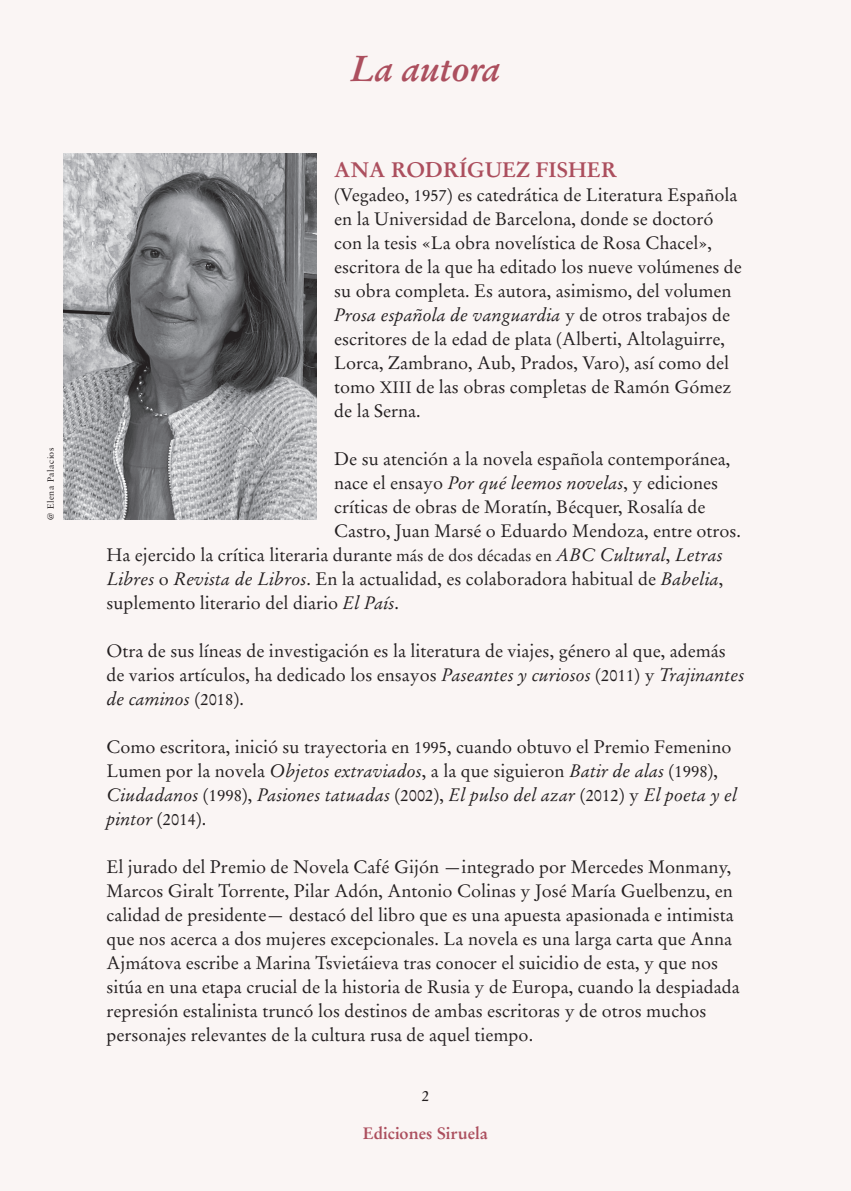
<style>
.page{position:relative;width:851px;height:1191px;background:#fff}
.page>*{position:absolute;margin:0;border:0;box-sizing:border-box;transform-origin:0 0}
.t1{font:italic 700 36px "Stempel Garamond LT Std";color:#ac4f5e}
.t2{font:700 21px "Stempel Garamond LT Std";color:#ac4f5e}
.t3{font:18px/24px "Stempel Garamond LT Std";color:#231f20}
.t4{font:700 16.5px "Stempel Garamond LT Std";color:#ac4f5e}
.t5{font:15px "Stempel Garamond LT Std";color:#231f20}
.t6{font:9px "Sabon LT Std";letter-spacing:.05em;color:#231f20}
.s1{font-size:16.5px}
.s2{font-style:italic}
</style>
<div class="page">
<div style="left:0;top:0;width:850px;height:1191px;background:#faf5f4"></div>
<img style="left:64px;top:153px;width:252px;height:366px">
<p class="t6" style="left:45px;top:519px;width:73px;rotate:-90deg">@ Elena Palacios</p>
<h1 class="t1" style="left:351px;top:47px;width:151px">La autora</h1>
<p class="t2" style="left:334px;top:157px;width:284px">ANA RODRÍGUEZ FISHER</p>
<p class="t3" style="left:334px;top:183px;width:409px">(Vegadeo, <span class="s1">1957</span>) es catedrática de Literatura Española en la Universidad de Barcelona, donde se doctoró con la tesis «La obra novelística de Rosa Chacel», escritora de la que ha editado los nueve volúmenes de su obra completa. Es autora, asimismo, del volumen <span class="s2">Prosa española de vanguardia</span> y de otros trabajos de escritores de la edad de plata (Alberti, Altolaguirre, Lorca, Zambrano, Aub, Prados, Varo), así como del tomo <span class="s1">XIII</span> de las obras completas de Ramón Gómez de la Serna.</p>
<p class="t3" style="left:334px;top:447px;width:397px">De su atención a la novela española contemporánea,</p>
<p class="t3" style="left:334px;top:471px;width:385px">nace el ensayo <span class="s2">Por qué leemos novelas</span>, y ediciones</p>
<p class="t3" style="left:334px;top:495px;width:373px">críticas de obras de Moratín, Bécquer, Rosalía de</p>
<p class="t3" style="left:334px;top:519px;width:408px">Castro, Juan Marsé o Eduardo Mendoza, entre otros.</p>
<p class="t3" style="left:106px;top:543px;width:618px">Ha ejercido la crítica literaria durante <span class="s1">más de dos décadas en</span> <span class="s2">ABC Cultural</span>, <span class="s2">Letras</span></p>
<p class="t3" style="left:106px;top:567px;width:618px"><span class="s2">Libres</span> o <span class="s2">Revista de Libros</span>. En la actualidad, es colaboradora habitual de <span class="s2">Babelia</span>,</p>
<p class="t3" style="left:106px;top:591px;width:294px">suplemento literario del diario <span class="s2">El País</span>.</p>
<p class="t3" style="left:106px;top:639px;width:639px">Otra de sus líneas de investigación es la literatura de viajes, género al que, además de varios artículos, ha dedicado los ensayos <span class="s2">Paseantes y curiosos</span> (<span class="s1">2011</span>) y <span class="s2">Trajinantes de caminos</span> (<span class="s1">2018</span>).</p>
<p class="t3" style="left:106px;top:735px;width:632px">Como escritora, inició su trayectoria en <span class="s1">1995</span>, cuando obtuvo el Premio Femenino Lumen por la novela <span class="s2">Objetos extraviados</span>, a la que siguieron <span class="s2">Batir de alas</span> (<span class="s1">1998</span>), <span class="s2">Ciudadanos</span> (<span class="s1">1998</span>), <span class="s2">Pasiones tatuadas</span> (<span class="s1">2002</span>), <span class="s2">El pulso del azar</span> (<span class="s1">2012</span>) y <span class="s2">El poeta y el pintor</span> (<span class="s1">2014</span>).</p>
<p class="t3" style="left:106px;top:855px;width:635px">El jurado del Premio de Novela Café Gijón —integrado por Mercedes Monmany, Marcos Giralt Torrente, Pilar Adón, Antonio Colinas y José María Guelbenzu, en calidad de presidente— destacó del libro que es una apuesta apasionada e intimista que nos acerca a dos mujeres excepcionales. La novela es una larga carta que Anna Ajmátova escribe a Marina Tsvietáieva tras conocer el suicidio de esta, y que nos sitúa en una etapa crucial de la historia de Rusia y de Europa, cuando la despiadada represión estalinista truncó los destinos de ambas escritoras y de otros muchos personajes relevantes de la cultura rusa de aquel tiempo.</p>
<p class="t5" style="left:421px;top:1086px;width:9px">2</p>
<p class="t4" style="left:363px;top:1122px;width:127px">Ediciones Siruela</p>
</div>
